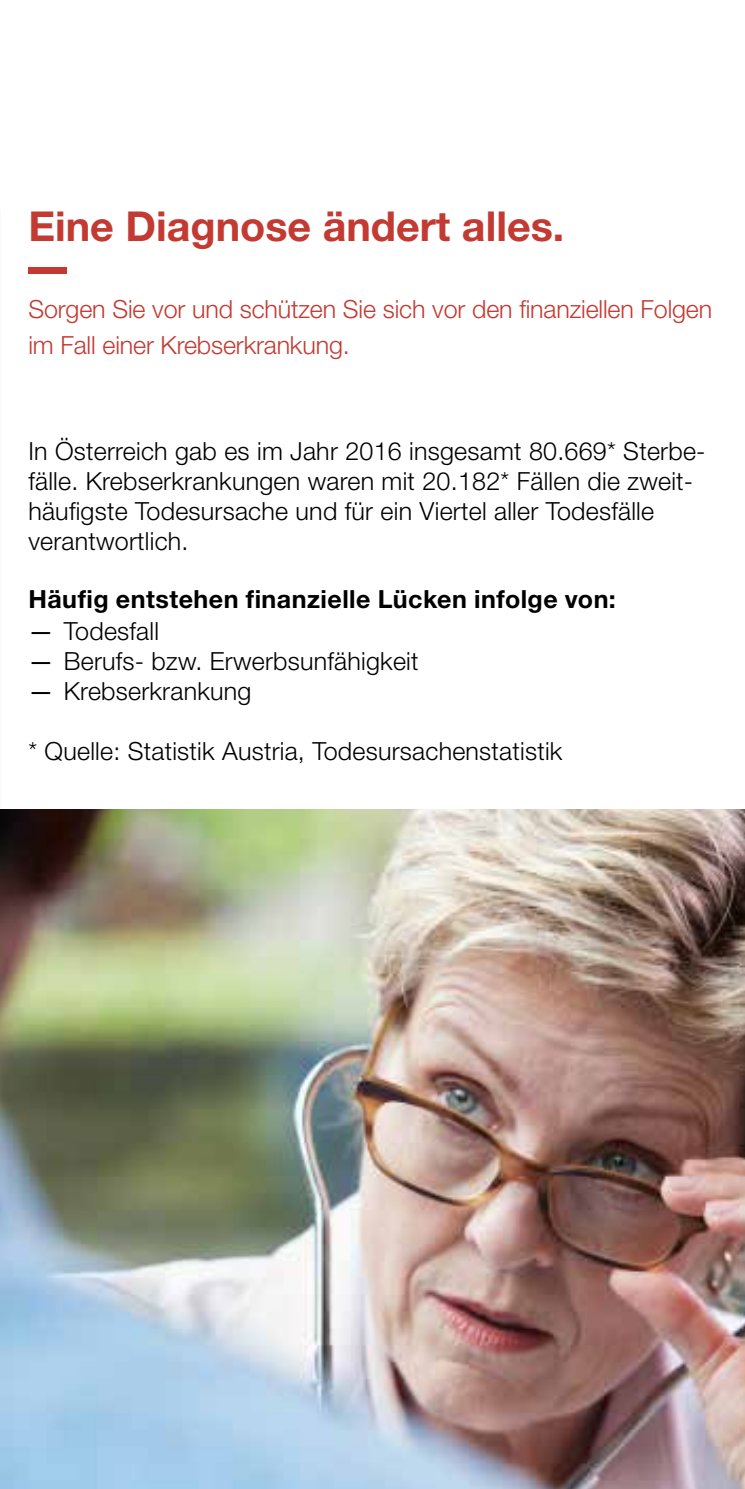
<style>
.page{position:relative;width:745px;height:1489px;background:#fff}
.page>*{position:absolute;margin:0;border:0;box-sizing:border-box;transform-origin:0 0}
.t1{font:700 41.25px "Helvetica Neue LT Std";color:#c33a32}
.t2{font:300 25px/30px "Helvetica Neue LT Std";letter-spacing:.01em;color:#000}
.t3{font:300 25px/35px "Helvetica Neue LT Std";letter-spacing:-.005em;color:#c33a32}
.t4{font:700 25px "Helvetica Neue LT";letter-spacing:.02em;color:#000}
.s1{font-weight:400}
</style>
<div class="page">
<div style="left:28px;top:267px;width:39px;height:7px;background:#c33a32"></div>
<img style="left:0;top:809px;width:744px;height:679px">
<h1 class="t1" style="left:28px;top:200px;width:537px">Eine Diagnose ändert alles.</h1>
<p class="t3" style="left:28px;top:291px;width:685px">Sorgen Sie vor und schützen Sie sich vor den finanziellen Folgen im Fall einer Krebserkrankung.</p>
<p class="t2" style="left:28px;top:436px;width:678px">In Österreich gab es im Jahr 2016 insgesamt 80.669* Sterbe&shy;fälle. Krebserkrankungen waren mit 20.182* Fällen die zweit&shy;häufigste Todesursache und für ein Viertel aller Todesfälle verantwortlich.</p>
<p class="t4" style="left:28px;top:583px;width:588px">Häufig entstehen finanzielle Lücken infolge von:</p>
<p class="t2" style="left:28px;top:616px;width:132px"><span class="s1">—</span> Todesfall</p>
<p class="t2" style="left:28px;top:646px;width:391px"><span class="s1">—</span> Berufs- bzw. Erwerbsunfähigkeit</p>
<p class="t2" style="left:28px;top:676px;width:224px"><span class="s1">—</span> Krebserkrankung</p>
<p class="t2" style="left:28px;top:736px;width:535px">* Quelle: Statistik Austria, Todesursachenstatistik</p>
</div>
